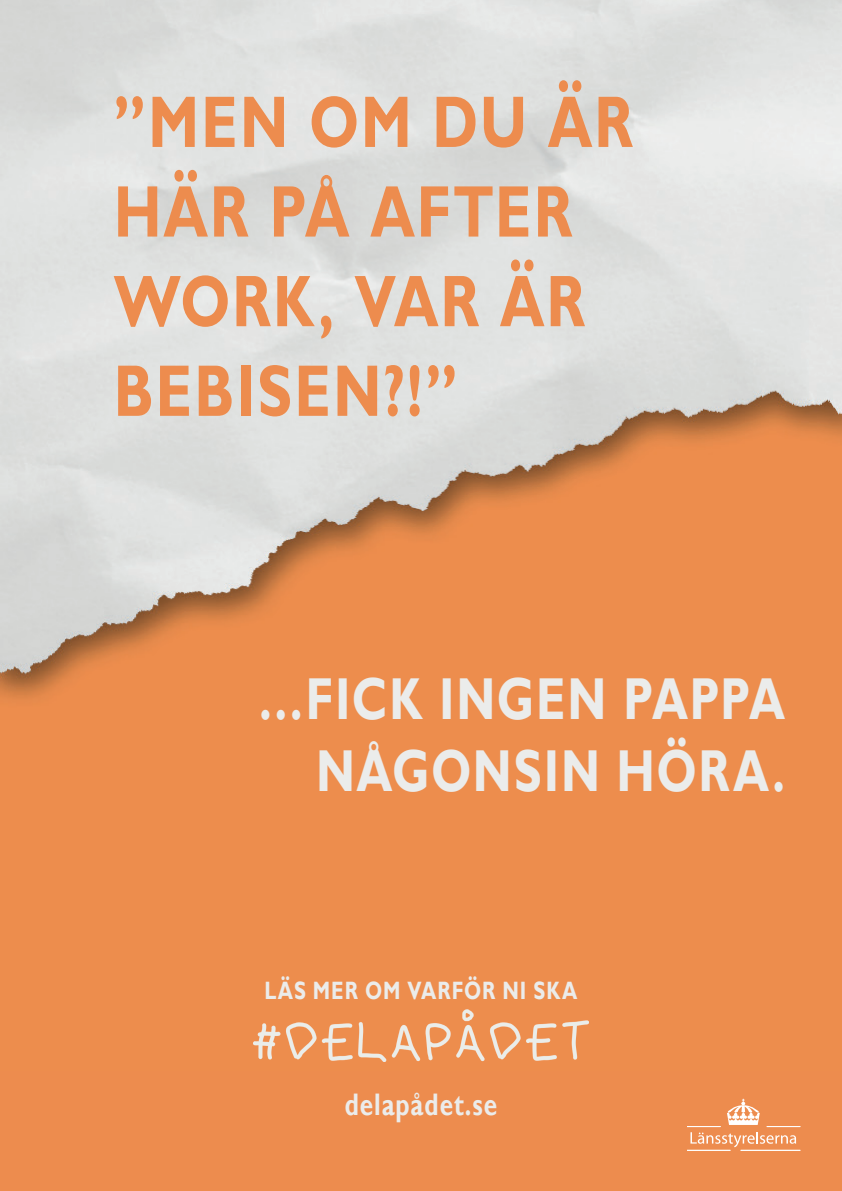
<style>
.page{position:relative;width:842px;height:1191px;background:#fff}
.page>*{position:absolute;margin:0;border:0;box-sizing:border-box;transform-origin:0 0}
.t1{font:700 73.5px/89.6px "Gill Sans";letter-spacing:.03em;color:#ed8c4e;scale:.78 1}
.t2{font:700 59.1px/72.1px "Gill Sans";letter-spacing:.035em;color:#ebeceb;text-align:right;scale:.78 1}
.t3{font:700 31.1px "Gill Sans";letter-spacing:.04em;color:#ebeceb;scale:.78 1}
.t4{font:700 25.1px "Gill Sans";letter-spacing:.05em;color:#ebeceb;scale:.78 1}
</style>
<div class="page">
<div style="left:0;top:1070px;width:842px;height:121px;background:#ed8c4e"></div>
<img style="left:0;top:0;width:842px;height:1070px">
<img style="left:254px;top:1009px;width:334px;height:52px">
<svg style="left:690px;top:1132px;width:106px;height:15px"></svg>
<hr style="left:687px;top:1126px;width:34px;height:1px;background:#fff">
<hr style="left:767px;top:1126px;width:33px;height:1px;background:#fff">
<hr style="left:741px;top:1150px;width:59px;height:1px;background:#fff">
<hr style="left:687px;top:1150px;width:43px;height:1px;background:#fff">
<svg style="left:727px;top:1098px;width:33px;height:27px"></svg>
<p class="t1" style="left:114px;top:79px;width:667px">”MEN OM DU ÄR<br>HÄR PÅ AFTER<br>WORK, VAR ÄR<br>BEBISEN?!”</p>
<p class="t2" style="left:258px;top:664px;width:677px">…FICK INGEN PAPPA<br>NÅGONSIN HÖRA.</p>
<p class="t4" style="left:264px;top:975px;width:403px">LÄS MER OM VARFÖR NI SKA</p>
<p class="t3" style="left:345px;top:1086px;width:197px">delapådet.se</p>
</div>
